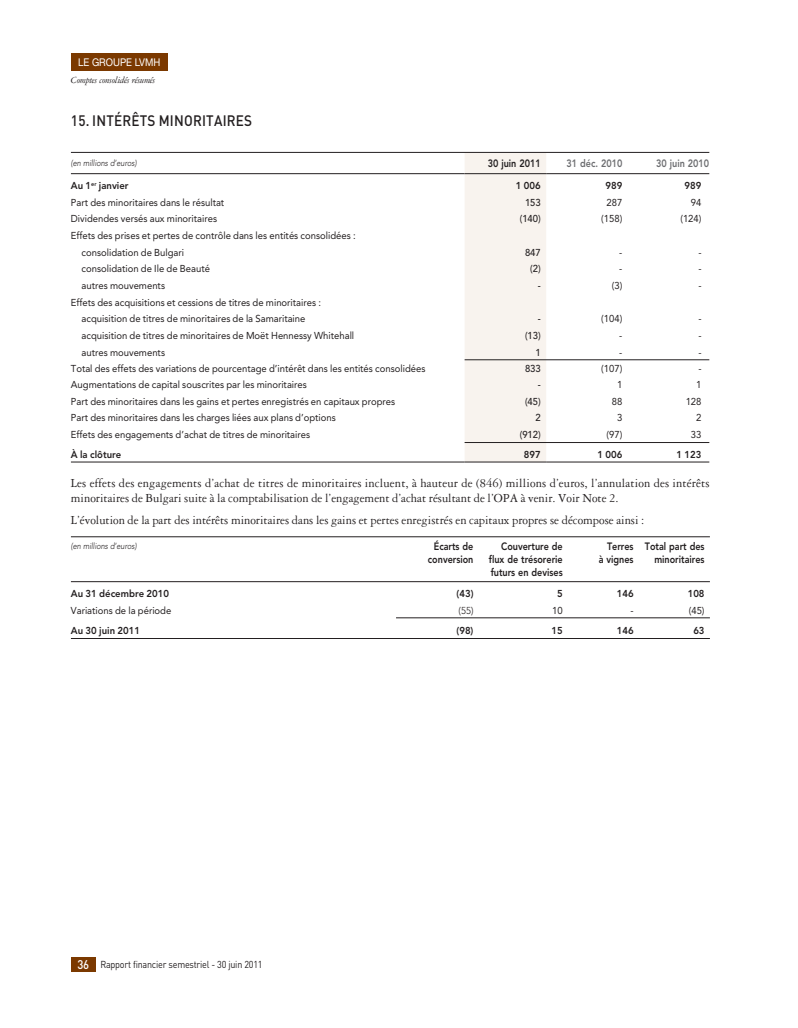
<style>
.page{position:relative;width:798px;height:1028px;background:#fff}
.page>*{position:absolute;margin:0;border:0;box-sizing:border-box;transform-origin:0 0}
.t1{font:500 15px "DIN";letter-spacing:.015em;color:#231f20;scale:.9 1}
.t2{font:13.12px/15.2px "Garamond 3 LT Std";color:#231f20;scale:.95 1}
.t3{font:800 10.62px/12.8px "Avenir LT Std";color:#231f20;text-align:right;scale:.85 1}
.t4{font:800 10.62px "Avenir LT Std";color:#6c6d70;scale:.85 1}
.t5{font:10.62px "Helvetica Neue LT Std";color:#fff;scale:.9 1}
.t6{font:10px/16.6px "Avenir LT Std";color:#231f20;scale:.95 1}
.t7{font:800 10px "Avenir LT Std";color:#231f20;scale:.95 1}
.t8{font:10px "DIN";letter-spacing:-.025em;color:#231f20;scale:.9 1}
.t9{font:500 10px "Avenir LT Std";color:#231f20;scale:.95 1}
.t10{font:italic 10px "Garamond 3 LT Std";letter-spacing:-.025em;color:#231f20}
.t11{font:300 10px "Avenir LT Std";color:#231f20;scale:.95 1}
.t12{font:italic 300 8.75px "Avenir LT Std";letter-spacing:-.005em;color:#231f20;scale:.85 1}
.s1{font-weight:500;font-size:12.5px;color:#fff}
</style>
<div class="page">
<div style="left:71px;top:957px;width:25px;height:14px;background:#7b3900"></div>
<div style="left:71px;top:53px;width:96px;height:18px;background:#7b3900"></div>
<div style="left:464px;top:153px;width:82px;height:309px;background:#f8f3ee"></div>
<hr style="left:71px;top:173px;width:393px;height:1px;background:#231f20">
<hr style="left:71px;top:462px;width:393px;height:1px;background:#231f20">
<hr style="left:71px;top:152px;width:638px;height:1px;background:#231f20">
<hr style="left:464px;top:173px;width:82px;height:1px;background:#231f20">
<hr style="left:464px;top:462px;width:82px;height:1px;background:#231f20">
<hr style="left:546px;top:173px;width:163px;height:1px;background:#231f20">
<hr style="left:546px;top:462px;width:163px;height:1px;background:#231f20">
<hr style="left:464px;top:442px;width:245px;height:1px;background:#231f20">
<hr style="left:464px;top:359px;width:245px;height:1px;background:#231f20">
<hr style="left:71px;top:536px;width:638px;height:1px;background:#231f20">
<hr style="left:71px;top:581px;width:638px;height:1px;background:#231f20">
<hr style="left:396px;top:617px;width:313px;height:1px;background:#231f20">
<hr style="left:71px;top:638px;width:638px;height:1px;background:#231f20">
<p class="t5" style="left:78px;top:58px;width:93px">LE GROUPE LVMH</p>
<p class="t10" style="left:71px;top:76px;width:86px">Comptes consolidés résumés</p>
<h1 class="t1" style="left:71px;top:115px;width:203px">15. INTÉRÊTS MINORITAIRES</h1>
<p class="t12" style="left:71px;top:159px;width:79px">(en millions d’euros)</p>
<p class="t3" style="left:487px;top:158px;width:64px">30 juin 2011</p>
<p class="t4" style="left:566px;top:159px;width:67px">31 déc. 2010</p>
<p class="t4" style="left:656px;top:159px;width:64px">30 juin 2010</p>
<p class="t7" style="left:71px;top:181px;width:62px">Au 1<sup>er</sup> janvier</p>
<p class="t7" style="left:515px;top:181px;width:28px">1 006</p>
<p class="t7" style="left:605px;top:181px;width:19px">989</p>
<p class="t7" style="left:684px;top:181px;width:19px">989</p>
<p class="t6" style="left:71px;top:194px;width:163px">Part des minoritaires dans le résultat</p>
<p class="t9" style="left:525px;top:198px;width:18px">153</p>
<p class="t6" style="left:606px;top:194px;width:18px">287</p>
<p class="t6" style="left:690px;top:194px;width:13px">94</p>
<p class="t6" style="left:71px;top:211px;width:155px">Dividendes versés aux minoritaires</p>
<p class="t9" style="left:519px;top:214px;width:24px">(140)</p>
<p class="t6" style="left:601px;top:211px;width:24px">(158)</p>
<p class="t6" style="left:680px;top:211px;width:24px">(124)</p>
<p class="t6" style="left:81px;top:228px;width:290px;text-indent:-11px">Effets des prises et pertes de contrôle dans les entités consolidées : consolidation de Bulgari</p>
<p class="t9" style="left:525px;top:248px;width:18px">847</p>
<p class="t6" style="left:619px;top:244px;width:5px">-</p>
<p class="t6" style="left:698px;top:244px;width:5px">-</p>
<p class="t6" style="left:81px;top:261px;width:137px">consolidation de Ile de Beauté</p>
<p class="t9" style="left:530px;top:264px;width:13px">(2)</p>
<p class="t6" style="left:619px;top:261px;width:5px">-</p>
<p class="t6" style="left:698px;top:261px;width:5px">-</p>
<p class="t6" style="left:81px;top:278px;width:89px">autres mouvements</p>
<p class="t9" style="left:537px;top:281px;width:5px">-</p>
<p class="t6" style="left:611px;top:278px;width:13px">(3)</p>
<p class="t6" style="left:698px;top:278px;width:5px">-</p>
<p class="t6" style="left:71px;top:294px;width:265px;text-align:center">Effets des acquisitions et cessions de titres de minoritaires : acquisition de titres de minoritaires de la Samaritaine</p>
<p class="t9" style="left:537px;top:314px;width:5px">-</p>
<p class="t6" style="left:601px;top:311px;width:24px">(104)</p>
<p class="t6" style="left:698px;top:311px;width:5px">-</p>
<p class="t6" style="left:81px;top:328px;width:288px">acquisition de titres de minoritaires de Moët Hennessy Whitehall</p>
<p class="t9" style="left:525px;top:331px;width:18px">(13)</p>
<p class="t6" style="left:619px;top:328px;width:5px">-</p>
<p class="t6" style="left:698px;top:328px;width:5px">-</p>
<p class="t6" style="left:81px;top:344px;width:89px">autres mouvements</p>
<p class="t9" style="left:535px;top:348px;width:7px">1</p>
<p class="t6" style="left:619px;top:344px;width:5px">-</p>
<p class="t6" style="left:698px;top:344px;width:5px">-</p>
<p class="t6" style="left:71px;top:361px;width:374px">Total des effets des variations de pourcentage d’intérêt dans les entités consolidées</p>
<p class="t9" style="left:525px;top:364px;width:18px">833</p>
<p class="t6" style="left:601px;top:361px;width:24px">(107)</p>
<p class="t6" style="left:698px;top:361px;width:5px">-</p>
<p class="t6" style="left:71px;top:377px;width:250px">Augmentations de capital souscrites par les minoritaires</p>
<p class="t9" style="left:537px;top:380px;width:5px">-</p>
<p class="t6" style="left:617px;top:377px;width:7px">1</p>
<p class="t6" style="left:696px;top:377px;width:7px">1</p>
<p class="t6" style="left:71px;top:393px;width:343px">Part des minoritaires dans les gains et pertes enregistrés en capitaux propres</p>
<p class="t9" style="left:525px;top:397px;width:18px">(45)</p>
<p class="t6" style="left:611px;top:393px;width:13px">88</p>
<p class="t6" style="left:685px;top:393px;width:18px">128</p>
<p class="t6" style="left:71px;top:410px;width:280px">Part des minoritaires dans les charges liées aux plans d’options</p>
<p class="t9" style="left:535px;top:413px;width:7px">2</p>
<p class="t6" style="left:617px;top:410px;width:7px">3</p>
<p class="t6" style="left:696px;top:410px;width:7px">2</p>
<p class="t6" style="left:71px;top:427px;width:253px">Effets des engagements d’achat de titres de minoritaires</p>
<p class="t9" style="left:519px;top:430px;width:24px">(912)</p>
<p class="t6" style="left:606px;top:427px;width:18px">(97)</p>
<p class="t6" style="left:690px;top:427px;width:13px">33</p>
<p class="t7" style="left:71px;top:450px;width:55px">À la clôture</p>
<p class="t7" style="left:523px;top:450px;width:19px">897</p>
<p class="t7" style="left:597px;top:450px;width:28px">1 006</p>
<p class="t7" style="left:676px;top:450px;width:28px">1 123</p>
<p class="t2" style="left:71px;top:476px;width:673px">Les effets des engagements d’achat de titres de minoritaires incluent, à hauteur de (846) millions d’euros, l’annulation des intérêts minoritaires de Bulgari suite à la comptabilisation de l’engagement d’achat résultant de l’OPA à venir. Voir Note 2.</p>
<h2 class="t2" style="left:71px;top:514px;width:605px">L’évolution de la part des intérêts minoritaires dans les gains et pertes enregistrés en capitaux propres se décompose ainsi :</h2>
<p class="t12" style="left:71px;top:542px;width:79px">(en millions d’euros)</p>
<p class="t3" style="left:428px;top:541px;width:55px;text-align:center">Écarts de conversion</p>
<p class="t3" style="left:488px;top:541px;width:88px;text-align:justify;text-indent:12px">Couverture de flux de trésorerie futurs en devises</p>
<p class="t3" style="left:598px;top:541px;width:43px">Terres<br>à vignes</p>
<p class="t3" style="left:644px;top:541px;width:72px">Total part des minoritaires</p>
<p class="t7" style="left:71px;top:589px;width:105px">Au 31 décembre 2010</p>
<p class="t7" style="left:456px;top:589px;width:19px">(43)</p>
<p class="t7" style="left:557px;top:589px;width:7px">5</p>
<p class="t7" style="left:616px;top:589px;width:19px">146</p>
<p class="t7" style="left:687px;top:589px;width:19px">108</p>
<p class="t6" style="left:71px;top:602px;width:107px">Variations de la période</p>
<p class="t11" style="left:458px;top:606px;width:17px">(55)</p>
<p class="t6" style="left:552px;top:602px;width:13px">10</p>
<p class="t6" style="left:630px;top:602px;width:5px">-</p>
<p class="t6" style="left:688px;top:602px;width:18px">(45)</p>
<p class="t7" style="left:71px;top:626px;width:74px">Au 30 juin 2011</p>
<p class="t7" style="left:456px;top:626px;width:19px">(98)</p>
<p class="t7" style="left:551px;top:626px;width:13px">15</p>
<p class="t7" style="left:616px;top:626px;width:19px">146</p>
<p class="t7" style="left:693px;top:626px;width:13px">63</p>
<p class="t8" style="left:77px;top:961px;width:207px"><span class="s1">36</span> Rapport financier semestriel - 30 juin 2011</p>
</div>
